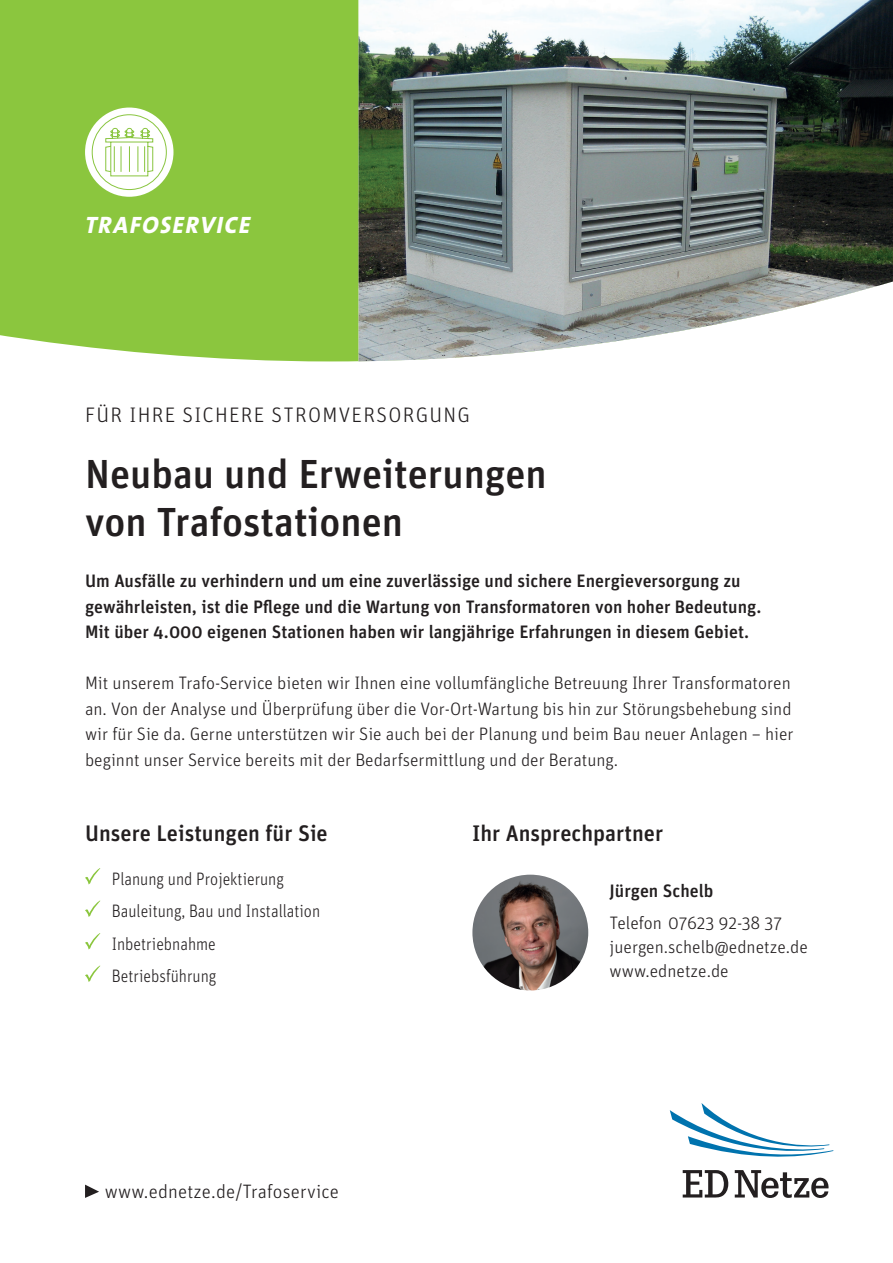
<style>
.page{position:relative;width:893px;height:1263px;background:#fff}
.page>*{position:absolute;margin:0;border:0;box-sizing:border-box;transform-origin:0 0}
.t1{font:500 40.5px/48.6px "Unit OT";color:#231f20}
.t2{font:italic 800 23.85px "The Sans B W8";letter-spacing:.065em;color:#fff}
.t3{font:500 22.5px "Unit OT";color:#231f20}
.t4{font:300 21px "Unit OT";letter-spacing:.06em;color:#231f20}
.t5{font:300 19.35px "Unit OT";letter-spacing:.01em;color:#231f20}
.t6{font:300 18px/25.5px "Unit OT";color:#231f20}
.t7{font:500 18px/25.5px "Unit OT";color:#231f20}
.t8{font:300 18px/32.5px "Unit OT";color:#231f20;scale:.9 1}
</style>
<div class="page">
<div style="left:0;top:0;width:359px;height:361px;background:#8bc63e"></div>
<img style="left:359px;top:0;width:534px;height:361px">
<svg style="left:85px;top:1184px;width:14px;height:14px"></svg>
<svg style="left:683px;top:1170px;width:45px;height:27px"></svg>
<svg style="left:735px;top:1170px;width:93px;height:28px"></svg>
<svg style="left:670px;top:1103px;width:163px;height:54px"></svg>
<svg style="left:85px;top:868px;width:15px;height:16px"></svg>
<svg style="left:85px;top:900px;width:15px;height:17px"></svg>
<svg style="left:85px;top:933px;width:15px;height:16px"></svg>
<svg style="left:85px;top:965px;width:15px;height:17px"></svg>
<img style="left:472px;top:875px;width:116px;height:115px;border-radius:58px">
<div style="left:85px;top:108px;width:88px;height:89px;background:#fff;border-radius:50%"></div>
<svg style="left:91px;top:114px;width:76px;height:76px"></svg>
<h2 class="t2" style="left:85px;top:209px;width:166px">TRAFOSERVICE</h2>
<p class="t4" style="left:85px;top:403px;width:386px">FÜR IHRE SICHERE STROMVERSORGUNG</p>
<h1 class="t1" style="left:85px;top:449px;width:463px">Neubau und Erweiterungen von Trafostationen</h1>
<p class="t7" style="left:85px;top:568px;width:678px">Um Ausfälle zu verhindern und um eine zuverlässige und sichere Energieversorgung zu gewährleisten, ist die Pflege und die Wartung von Transformatoren von hoher Bedeutung.<br>Mit über 4.000 eigenen Stationen haben wir langjährige Erfahrungen in diesem Gebiet.</p>
<p class="t6" style="left:85px;top:670px;width:710px">Mit unserem Trafo-Service bieten wir Ihnen eine vollumfängliche Betreuung Ihrer Transformatoren an. Von der Analyse und Überprüfung über die Vor-Ort-Wartung bis hin zur Störungsbehebung sind wir für Sie da. Gerne unterstützen wir Sie auch bei der Planung und beim Bau neuer Anlagen – hier beginnt unser Service bereits mit der Bedarfsermittlung und der Beratung.</p>
<p class="t3" style="left:85px;top:819px;width:244px">Unsere Leistungen für Sie</p>
<p class="t3" style="left:472px;top:819px;width:193px">Ihr Ansprechpartner</p>
<p class="t7" style="left:610px;top:878px;width:105px">Jürgen Schelb</p>
<p class="t6" style="left:610px;top:911px;width:200px;line-height:24px">Telefon 07623 92-38 37 juergen.schelb@ednetze.de www.ednetze.de</p>
<p class="t8" style="left:112px;top:862px;width:233px">Planung und Projektierung<br>Bauleitung, Bau und Installation<br>Inbetriebnahme<br>Betriebsführung</p>
<p class="t5" style="left:105px;top:1180px;width:236px">www.ednetze.de/Trafoservice</p>
</div>
